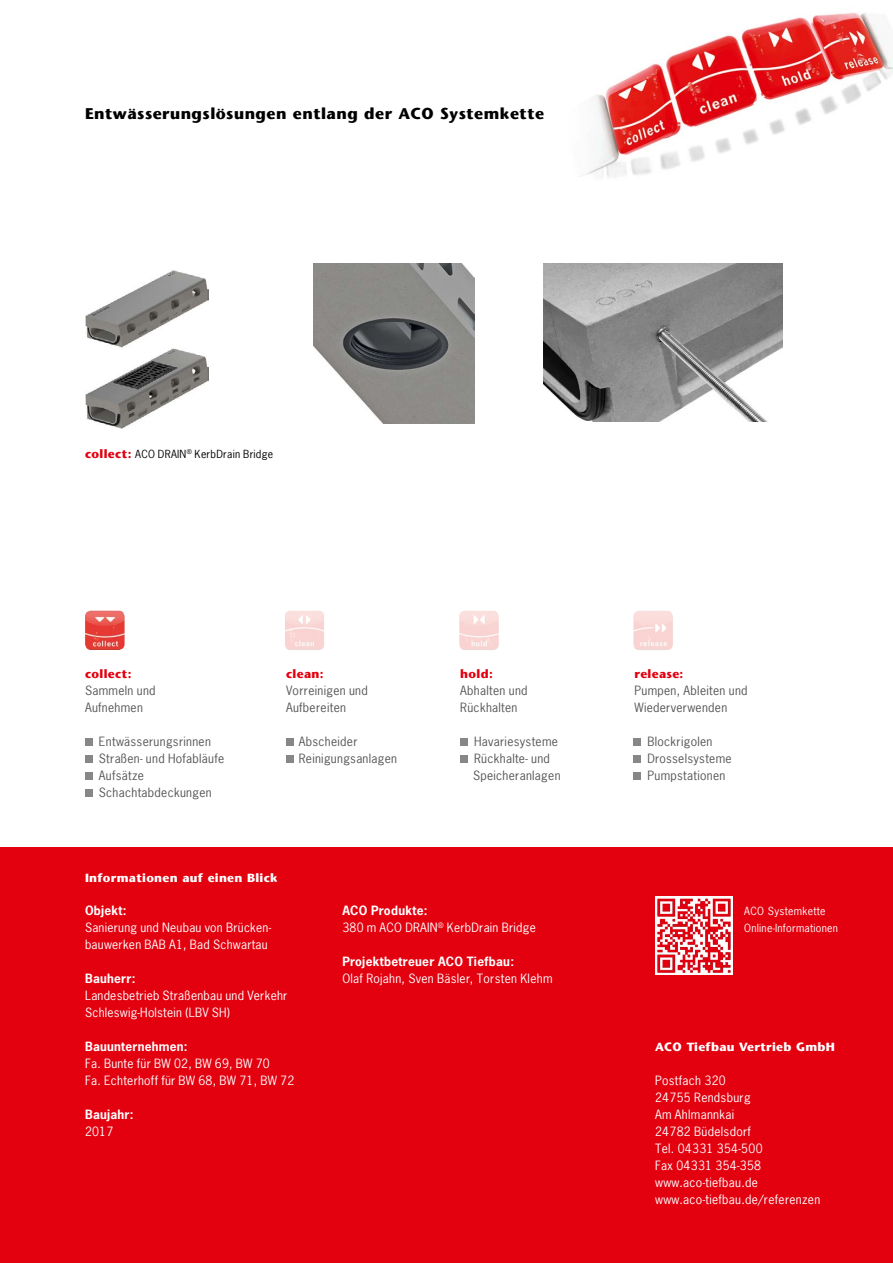
<style>
.page{position:relative;width:893px;height:1263px;background:#fff}
.page>*{position:absolute;margin:0;border:0;box-sizing:border-box;transform-origin:0 0}
.t1{font:700 15.75px "ITC Stone Sans";letter-spacing:.03em;color:#000}
.t2{font:12px/17px "News Gothic";letter-spacing:.02em;color:#fff}
.t3{font:12px/17px "News Gothic";letter-spacing:.025em;color:#565656}
.t4{font:700 12px "News Gothic";letter-spacing:.02em;color:#fff}
.t5{font:700 12px "ITC Stone Sans";letter-spacing:.025em;color:#fff}
.t6{font:700 12px "ITC Stone Sans";letter-spacing:.03em;color:#e3000f}
.t7{font:10.5px/17px "News Gothic";letter-spacing:.025em;color:#fff}
.t8{font:10.5px "News Gothic";letter-spacing:.025em;color:#000}
.s1{font-family:"ITC Stone Sans";font-weight:700;font-size:12px;color:#e3000f}
.s2{font-weight:700}
</style>
<div class="page">
<div style="left:0;top:848px;width:893px;height:415px;background:#e3000f"></div>
<img style="left:585px;top:12px;width:308px;height:166px">
<img style="left:655px;top:896px;width:78px;height:78px">
<img style="left:85px;top:270px;width:123px;height:158px">
<img style="left:314px;top:264px;width:161px;height:160px">
<img style="left:544px;top:264px;width:238px;height:158px">
<img style="left:285px;top:610px;width:39px;height:40px">
<img style="left:459px;top:611px;width:40px;height:39px">
<img style="left:633px;top:611px;width:40px;height:39px">
<img style="left:85px;top:610px;width:40px;height:40px">
<div style="left:85px;top:739px;width:7px;height:7px;background:#878786"></div>
<div style="left:85px;top:756px;width:7px;height:7px;background:#878786"></div>
<div style="left:85px;top:772px;width:7px;height:8px;background:#878786"></div>
<div style="left:85px;top:789px;width:7px;height:8px;background:#878786"></div>
<div style="left:634px;top:739px;width:7px;height:7px;background:#878786"></div>
<div style="left:634px;top:756px;width:7px;height:7px;background:#878786"></div>
<div style="left:634px;top:772px;width:7px;height:8px;background:#878786"></div>
<div style="left:286px;top:739px;width:7px;height:7px;background:#878786"></div>
<div style="left:286px;top:756px;width:7px;height:7px;background:#878786"></div>
<div style="left:460px;top:739px;width:8px;height:7px;background:#878786"></div>
<div style="left:460px;top:756px;width:8px;height:7px;background:#878786"></div>
<h1 class="t1" style="left:85px;top:103px;width:461px">Entwässerungslösungen entlang der ACO Systemkette</h1>
<p class="t8" style="left:85px;top:447px;width:190px"><span class="s1">collect:</span> ACO DRAIN<sup>®</sup> KerbDrain Bridge</p>
<p class="t6" style="left:85px;top:666px;width:48px">collect:</p>
<p class="t3" style="left:85px;top:682px;width:72px">Sammeln und<br>Aufnehmen</p>
<p class="t3" style="left:99px;top:732px;width:127px">Entwässerungsrinnen<br>Straßen- und Hofabläufe<br>Aufsätze<br>Schachtabdeckungen</p>
<p class="t6" style="left:286px;top:666px;width:39px">clean:</p>
<p class="t3" style="left:286px;top:682px;width:83px">Vorreinigen und<br>Aufbereiten</p>
<p class="t3" style="left:299px;top:732px;width:100px">Abscheider<br>Reinigungsanlagen</p>
<p class="t5" style="left:85px;top:870px;width:194px">Informationen auf einen Blick</p>
<p class="t6" style="left:460px;top:666px;width:34px">hold:</p>
<p class="t3" style="left:460px;top:682px;width:69px">Abhalten und<br>Rückhalten</p>
<p class="t3" style="left:473px;top:732px;width:89px">Havariesysteme<br>Rückhalte- und<br>Speicheranlagen</p>
<p class="t4" style="left:85px;top:903px;width:43px">Objekt:</p>
<p class="t2" style="left:85px;top:919px;width:188px">Sanierung und Neubau von Brücken&shy;bauwerken BAB A1, Bad Schwartau</p>
<p class="t4" style="left:85px;top:971px;width:52px">Bauherr:</p>
<p class="t2" style="left:85px;top:987px;width:204px">Landesbetrieb Straßenbau und Verkehr<br>Schleswig-Holstein (LBV SH)</p>
<p class="t4" style="left:85px;top:1038px;width:104px">Bauunternehmen:</p>
<p class="t2" style="left:85px;top:1055px;width:211px">Fa. Bunte für BW 02, BW 69, BW 70<br>Fa. Echterhoff für BW 68, BW 71, BW 72</p>
<p class="t4" style="left:85px;top:1106px;width:50px">Baujahr:</p>
<p class="t2" style="left:85px;top:1122px;width:30px">2017</p>
<p class="t2" style="left:342px;top:902px;width:195px"><span class="s2">ACO Produkte:<br></span>380 m ACO DRAIN<sup>®</sup> KerbDrain Bridge</p>
<p class="t4" style="left:342px;top:954px;width:173px">Projektbetreuer ACO Tiefbau:</p>
<p class="t2" style="left:342px;top:970px;width:212px">Olaf Rojahn, Sven Bäsler, Torsten Klehm</p>
<p class="t6" style="left:634px;top:666px;width:50px">release:</p>
<p class="t3" style="left:634px;top:682px;width:115px">Pumpen, Ableiten und<br>Wiederverwenden</p>
<p class="t3" style="left:647px;top:732px;width:86px">Blockrigolen<br>Drosselsysteme<br>Pumpstationen</p>
<p class="t7" style="left:744px;top:903px;width:95px">ACO Systemkette<br>Online-Informationen</p>
<p class="t5" style="left:655px;top:1039px;width:181px">ACO Tiefbau Vertrieb GmbH</p>
<p class="t2" style="left:655px;top:1071px;width:167px">Postfach 320<br>24755 Rendsburg<br>Am Ahlmannkai<br>24782 Büdelsdorf<br>Tel. 04331 354-500<br>Fax 04331 354-358 www.aco-tiefbau.de www.aco-tiefbau.de/referenzen</p>
</div>
